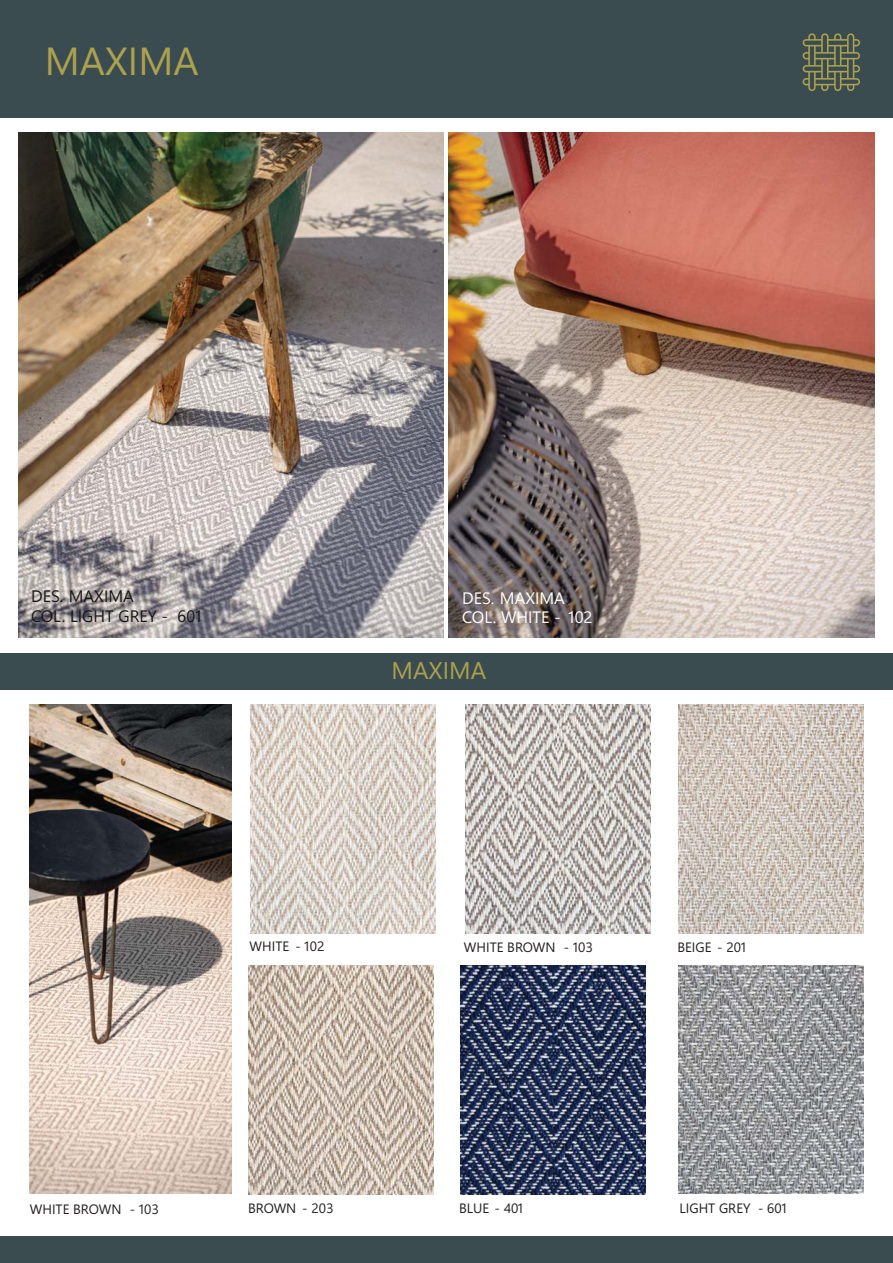
<style>
.page{position:relative;width:893px;height:1263px;background:#fff}
.page>*{position:absolute;margin:0;border:0;box-sizing:border-box;transform-origin:0 0}
.t1{font:39px "Segoe UI Variable";color:#aca14e}
.t2{font:24px "Segoe UI Variable";color:#aca14e}
.t3{font:16.5px/19.5px "Segoe UI Variable";color:#171717}
.t4{font:16.5px/19.5px "Segoe UI Variable";color:#fff}
.t5{font:13.5px "Segoe UI Variable";color:#231f20}
</style>
<div class="page">
<img style="left:19px;top:132px;width:855px;height:505px">
<div style="left:0;top:1236px;width:893px;height:27px;background:#3a4c50"></div>
<img style="left:460px;top:965px;width:185px;height:229px">
<img style="left:249px;top:965px;width:185px;height:229px">
<img style="left:678px;top:965px;width:185px;height:229px">
<img style="left:678px;top:704px;width:185px;height:229px">
<img style="left:251px;top:705px;width:185px;height:229px">
<img style="left:465px;top:705px;width:185px;height:229px">
<img style="left:30px;top:704px;width:201px;height:489px">
<hr style="left:445px;top:129px;width:3px;height:511px;background:#fff">
<div style="left:0;top:1px;width:893px;height:117px;background:#3a4c50"></div>
<svg style="left:803px;top:33px;width:57px;height:58px"></svg>
<div style="left:0;top:653px;width:893px;height:36px;background:#3a4c50"></div>
<h1 class="t1" style="left:45px;top:34px;width:155px">MAXIMA</h1>
<p class="t3" style="left:31px;top:586px;width:172px">DES. MAXIMA<br>COL. LIGHT GREY - 601</p>
<p class="t4" style="left:462px;top:588px;width:132px">DES. MAXIMA<br>COL. WHITE - 102</p>
<h2 class="t2" style="left:392px;top:654px;width:96px">MAXIMA</h2>
<p class="t5" style="left:250px;top:937px;width:76px">WHITE - 102</p>
<p class="t5" style="left:464px;top:937px;width:130px">WHITE BROWN - 103</p>
<p class="t5" style="left:677px;top:937px;width:70px">BEIGE - 201</p>
<p class="t5" style="left:30px;top:1199px;width:130px">WHITE BROWN - 103</p>
<p class="t5" style="left:248px;top:1199px;width:87px">BROWN - 203</p>
<p class="t5" style="left:459px;top:1199px;width:66px">BLUE - 401</p>
<p class="t5" style="left:679px;top:1199px;width:109px">LIGHT GREY - 601</p>
</div>
